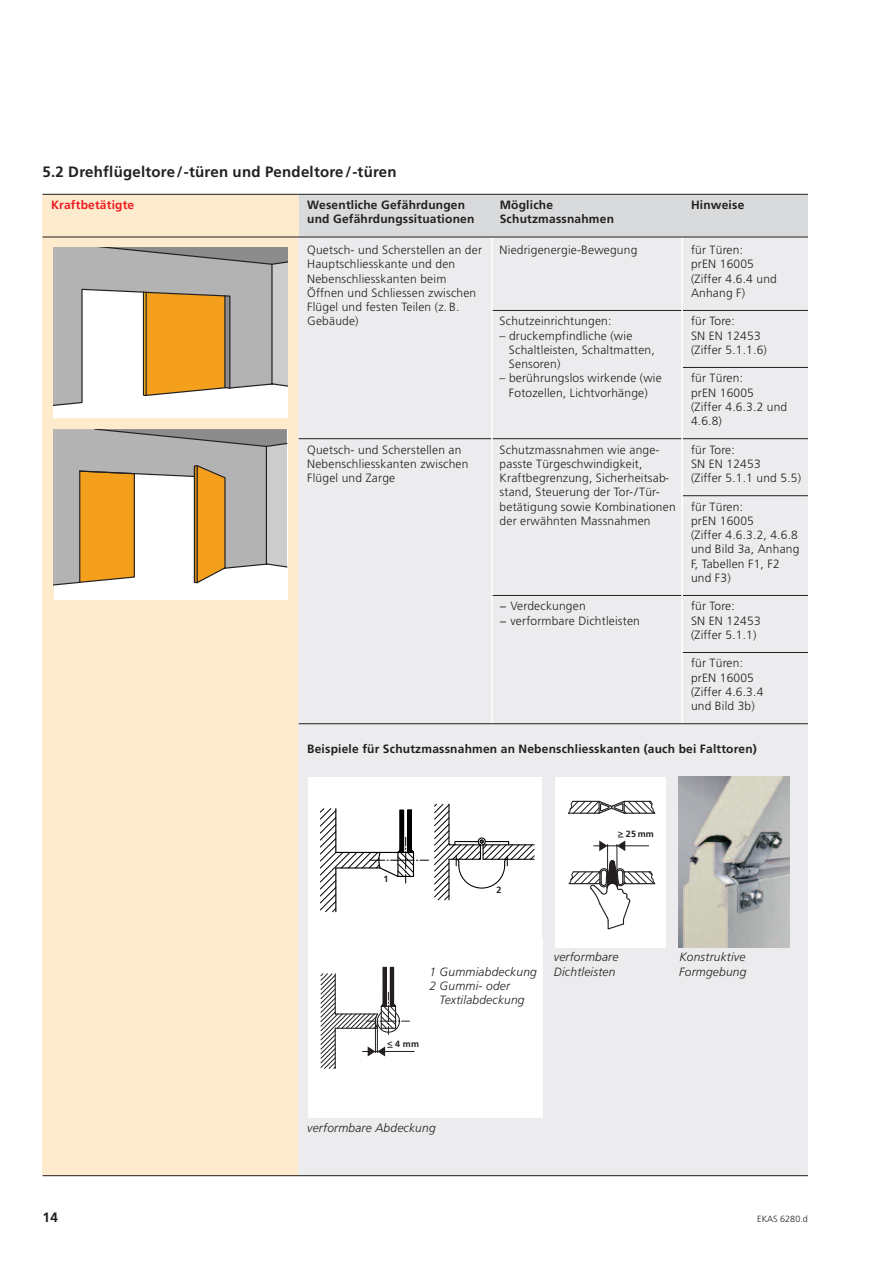
<style>
.page{position:relative;width:893px;height:1263px;background:#fff}
.page>*{position:absolute;margin:0;border:0;box-sizing:border-box;transform-origin:0 0}
.t1{font:700 15px "Frutiger";letter-spacing:.015em;color:#231f20}
.t2{font:700 13.5px "Frutiger";color:#231f20}
.t3{font:300 12px/14.2px "Frutiger";letter-spacing:.015em;color:#231f20}
.t4{font:700 12px "Frutiger";letter-spacing:.015em;color:#231f20}
.t5{font:italic 300 12px/14.2px "Frutiger";letter-spacing:.015em;color:#231f20}
.t6{font:700 12px "Frutiger";letter-spacing:.015em;color:#ee1d23}
.t7{font:700 9px "Frutiger";color:#231f20}
.t8{font:300 9px "Frutiger";letter-spacing:.005em;color:#231f20}
</style>
<div class="page">
<div style="left:299px;top:194px;width:509px;height:43px;background:#d9dadc"></div>
<div style="left:43px;top:194px;width:256px;height:982px;background:#feeacc"></div>
<div style="left:299px;top:237px;width:509px;height:939px;background:#ececee"></div>
<svg style="left:54px;top:248px;width:234px;height:170px;background:#cebea3"></svg>
<div style="left:54px;top:429px;width:234px;height:170px;background:#fff"></div>
<svg style="left:54px;top:429px;width:234px;height:157px"></svg>
<hr style="left:299px;top:438px;width:192px;height:1px;background:#231f20">
<hr style="left:491px;top:310px;width:191px;height:1px;background:#231f20">
<hr style="left:491px;top:438px;width:191px;height:1px;background:#231f20">
<hr style="left:491px;top:595px;width:191px;height:1px;background:#231f20">
<hr style="left:682px;top:310px;width:126px;height:1px;background:#231f20">
<hr style="left:682px;top:367px;width:126px;height:1px;background:#231f20">
<hr style="left:682px;top:438px;width:126px;height:1px;background:#231f20">
<hr style="left:682px;top:495px;width:126px;height:1px;background:#231f20">
<hr style="left:682px;top:595px;width:126px;height:1px;background:#231f20">
<hr style="left:682px;top:652px;width:126px;height:1px;background:#231f20">
<hr style="left:491px;top:237px;width:2px;height:486px;background:#fff">
<hr style="left:681px;top:237px;width:2px;height:487px;background:#fff">
<hr style="left:43px;top:194px;width:765px;height:1px;background:#231f20">
<hr style="left:43px;top:237px;width:765px;height:1px;background:#231f20">
<hr style="left:43px;top:1175px;width:765px;height:1px;background:#231f20">
<hr style="left:299px;top:723px;width:509px;height:1px;background:#231f20">
<img style="left:679px;top:777px;width:110px;height:170px">
<svg style="left:555px;top:777px;width:111px;height:170px;background:#eee"></svg>
<svg style="left:308px;top:777px;width:234px;height:340px;background:#f2f2f2"></svg>
<p class="t1" style="left:43px;top:163px;width:356px">5.2 Drehflügeltore/-türen und Pendeltore/-türen</p>
<p class="t6" style="left:51px;top:198px;width:85px">Kraftbetätigte</p>
<p class="t4" style="left:307px;top:198px;width:159px">Wesentliche Gefährdungen</p>
<p class="t4" style="left:500px;top:198px;width:55px">Mögliche</p>
<p class="t4" style="left:691px;top:198px;width:55px">Hinweise</p>
<p class="t4" style="left:307px;top:212px;width:169px">und Gefährdungssituationen</p>
<p class="t4" style="left:500px;top:212px;width:116px">Schutzmassnahmen</p>
<p class="t3" style="left:307px;top:244px;width:176px">Quetsch- und Scherstellen an der<br>Hauptschliesskante und den<br>Nebenschliesskanten beim<br>Öffnen und Schliessen zwischen<br>Flügel und festen Teilen (z. B.<br>Gebäude)</p>
<p class="t3" style="left:307px;top:443px;width:163px">Quetsch- und Scherstellen an<br>Nebenschliesskanten zwischen<br>Flügel und Zarge</p>
<p class="t3" style="left:500px;top:244px;width:139px">Niedrigenergie-Bewegung</p>
<p class="t3" style="left:500px;top:315px;width:113px">Schutzeinrichtungen:</p>
<p class="t3" style="left:509px;top:329px;width:147px;text-indent:-9px">– druckempfindliche (wie<br>Schaltleisten, Schaltmatten,<br>Sensoren)</p>
<p class="t3" style="left:500px;top:372px;width:164px;text-align:center">– berührungslos wirkende (wie<br>Fotozellen, Lichtvorhänge)</p>
<p class="t3" style="left:500px;top:443px;width:178px">Schutzmassnahmen wie ange&shy;passte Türgeschwindigkeit,<br>Kraftbegrenzung, Sicherheitsab&shy;stand, Steuerung der Tor-/Tür&shy;betätigung sowie Kombinationen der erwähnten Massnahmen</p>
<p class="t3" style="left:500px;top:600px;width:142px">− Verdeckungen<br>− verformbare Dichtleisten</p>
<p class="t3" style="left:691px;top:244px;width:87px">für Türen:<br>prEN 16005 (Ziffer 4.6.4 und<br>Anhang F)</p>
<p class="t3" style="left:691px;top:315px;width:77px">für Tore:<br>SN EN 12453 (Ziffer 5.1.1.6)</p>
<p class="t3" style="left:691px;top:372px;width:98px">für Türen:<br>prEN 16005 (Ziffer 4.6.3.2 und<br>4.6.8)</p>
<p class="t3" style="left:691px;top:443px;width:112px">für Tore:<br>SN EN 12453<br>(Ziffer 5.1.1 und 5.5)</p>
<p class="t3" style="left:691px;top:500px;width:110px">für Türen:<br>prEN 16005<br>(Ziffer 4.6.3.2, 4.6.8 und Bild 3a, Anhang<br>F, Tabellen F1, F2 und F3)</p>
<p class="t3" style="left:691px;top:600px;width:71px">für Tore:<br>SN EN 12453 (Ziffer 5.1.1)</p>
<p class="t3" style="left:691px;top:657px;width:74px">für Türen: prEN 16005 (Ziffer 4.6.3.4 und Bild 3b)</p>
<p class="t4" style="left:307px;top:742px;width:451px">Beispiele für Schutzmassnahmen an Nebenschliesskanten (auch bei Falttoren)</p>
<p class="t7" style="left:384px;top:873px;width:7px">1</p>
<p class="t7" style="left:496px;top:884px;width:7px">2</p>
<p class="t7" style="left:618px;top:828px;width:37px">&gt; 25 mm</p>
<p class="t5" style="left:429px;top:964px;width:109px">1 Gummiabdeckung<br>2 Gummi- oder</p>
<p class="t5" style="left:440px;top:993px;width:87px">Textilabdeckung</p>
<p class="t7" style="left:387px;top:1039px;width:33px">&lt; 4 mm</p>
<p class="t5" style="left:554px;top:950px;width:66px">verformbare</p>
<p class="t5" style="left:679px;top:950px;width:68px">Konstruktive</p>
<p class="t5" style="left:554px;top:964px;width:63px">Dichtleisten</p>
<p class="t5" style="left:679px;top:964px;width:69px">Formgebung</p>
<p class="t5" style="left:307px;top:1121px;width:130px">verformbare Abdeckung</p>
<p class="t2" style="left:43px;top:1209px;width:17px">14</p>
<p class="t8" style="left:757px;top:1215px;width:52px">EKAS 6280.d</p>
</div>
